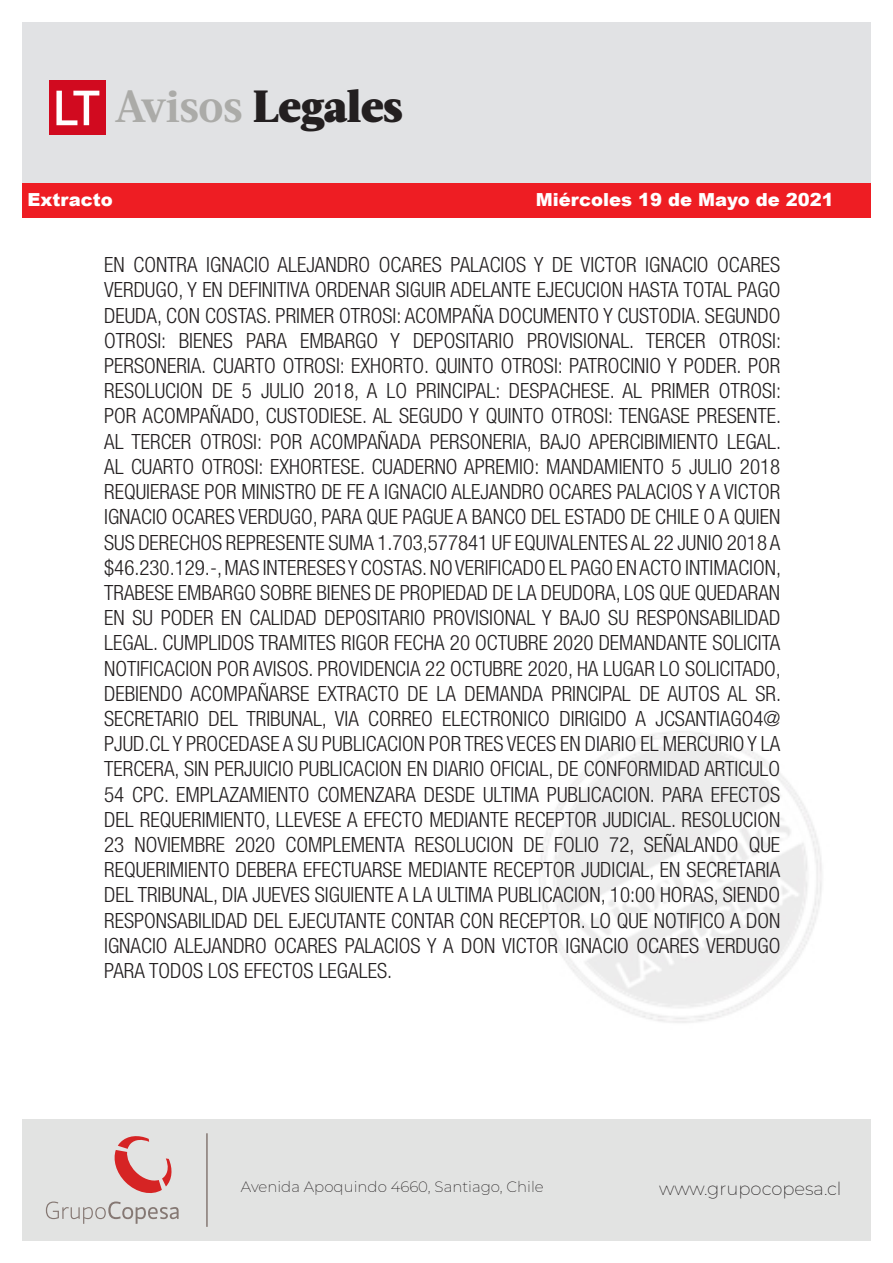
<style>
.page{position:relative;width:893px;height:1263px;background:#fff}
.page>*{position:absolute;margin:0;border:0;box-sizing:border-box;transform-origin:0 0}
.t1{font:900 45px "Acta";letter-spacing:-.01em;color:#231f20}
.t2{font:300 condensed 21px/25.2px "Helvetica Neue LT Std";color:#231f20;text-align:justify}
.t3{font:900 18px "Arial";color:#fff}
.t4{font:200 18px "Montserrat";color:#231f20}
.t5{font:200 15px "Montserrat";color:#231f20}
.s1{font-weight:700;color:#ababa8}
</style>
<div class="page">
<div style="left:22px;top:1120px;width:849px;height:121px;background:#e2e3e2"></div>
<div style="left:22px;top:22px;width:849px;height:160px;background:#e1e2e4"></div>
<div style="left:50px;top:81px;width:56px;height:54px;background:#d10a1f"></div>
<svg style="left:56px;top:91px;width:43px;height:34px"></svg>
<div style="left:22px;top:183px;width:849px;height:35px;background:#ee1d23"></div>
<svg style="left:46px;top:1136px;width:133px;height:88px"></svg>
<hr style="left:206px;top:1133px;width:2px;height:94px;background:#857873">
<h1 class="t1" style="left:115px;top:79px;width:289px"><span class="s1">Avisos</span> Legales</h1>
<p class="t3" style="left:28px;top:187px;width:87px">Extracto</p>
<p class="t3" style="left:536px;top:187px;width:300px">Miércoles 19 de Mayo de 2021</p>
<p class="t2" style="left:104px;top:252px;width:678px">EN CONTRA IGNACIO ALEJANDRO OCARES PALACIOS Y DE VICTOR IGNACIO OCARES VERDUGO, Y EN DEFINITIVA ORDENAR SIGUIR ADELANTE EJECUCION HASTA TOTAL PAGO DEUDA, CON COSTAS. PRIMER OTROSI: ACOMPAÑA DOCUMENTO Y CUSTODIA. SEGUNDO OTROSI: BIENES PARA EMBARGO Y DEPOSITARIO PROVISIONAL. TERCER OTROSI:<br>PERSONERIA. CUARTO OTROSI: EXHORTO. QUINTO OTROSI: PATROCINIO Y PODER. POR RESOLUCION DE 5 JULIO 2018, A LO PRINCIPAL: DESPACHESE. AL PRIMER OTROSI:<br>POR ACOMPAÑADO, CUSTODIESE. AL SEGUDO Y QUINTO OTROSI: TENGASE PRESENTE.<br>AL TERCER OTROSI: POR ACOMPAÑADA PERSONERIA, BAJO APERCIBIMIENTO LEGAL.<br>AL CUARTO OTROSI: EXHORTESE. CUADERNO APREMIO: MANDAMIENTO 5 JULIO 2018<br>REQUIERASE POR MINISTRO DE FE A IGNACIO ALEJANDRO OCARES PALACIOS Y A VICTOR IGNACIO OCARES VERDUGO, PARA QUE PAGUE A BANCO DEL ESTADO DE CHILE O A QUIEN SUS DERECHOS REPRESENTE SUMA 1.703,577841 UF EQUIVALENTES AL 22 JUNIO 2018 A $46.230.129.-, MAS INTERESES Y COSTAS. NO VERIFICADO EL PAGO EN ACTO INTIMACION, TRABESE EMBARGO SOBRE BIENES DE PROPIEDAD DE LA DEUDORA, LOS QUE QUEDARAN EN SU PODER EN CALIDAD DEPOSITARIO PROVISIONAL Y BAJO SU RESPONSABILIDAD LEGAL. CUMPLIDOS TRAMITES RIGOR FECHA 20 OCTUBRE 2020 DEMANDANTE SOLICITA NOTIFICACION POR AVISOS. PROVIDENCIA 22 OCTUBRE 2020, HA LUGAR LO SOLICITADO, DEBIENDO ACOMPAÑARSE EXTRACTO DE LA DEMANDA PRINCIPAL DE AUTOS AL SR.<br>SECRETARIO DEL TRIBUNAL, VIA CORREO ELECTRONICO DIRIGIDO A JCSANTIAGO4@ PJUD.CL Y PROCEDASE A SU PUBLICACION POR TRES VECES EN DIARIO EL MERCURIO Y LA TERCERA, SIN PERJUICIO PUBLICACION EN DIARIO OFICIAL, DE CONFORMIDAD ARTICULO 54 CPC. EMPLAZAMIENTO COMENZARA DESDE ULTIMA PUBLICACION. PARA EFECTOS DEL REQUERIMIENTO, LLEVESE A EFECTO MEDIANTE RECEPTOR JUDICIAL. RESOLUCION 23 NOVIEMBRE 2020 COMPLEMENTA RESOLUCION DE FOLIO 72, SEÑALANDO QUE REQUERIMIENTO DEBERA EFECTUARSE MEDIANTE RECEPTOR JUDICIAL, EN SECRETARIA DEL TRIBUNAL, DIA JUEVES SIGUIENTE A LA ULTIMA PUBLICACION, 10:00 HORAS, SIENDO RESPONSABILIDAD DEL EJECUTANTE CONTAR CON RECEPTOR. LO QUE NOTIFICO A DON IGNACIO ALEJANDRO OCARES PALACIOS Y A DON VICTOR IGNACIO OCARES VERDUGO PARA TODOS LOS EFECTOS LEGALES.</p>
<p class="t5" style="left:241px;top:1177px;width:304px">Avenida Apoquindo 4660, Santiago, Chile</p>
<p class="t4" style="left:659px;top:1177px;width:184px">www.grupocopesa.cl</p>
</div>
